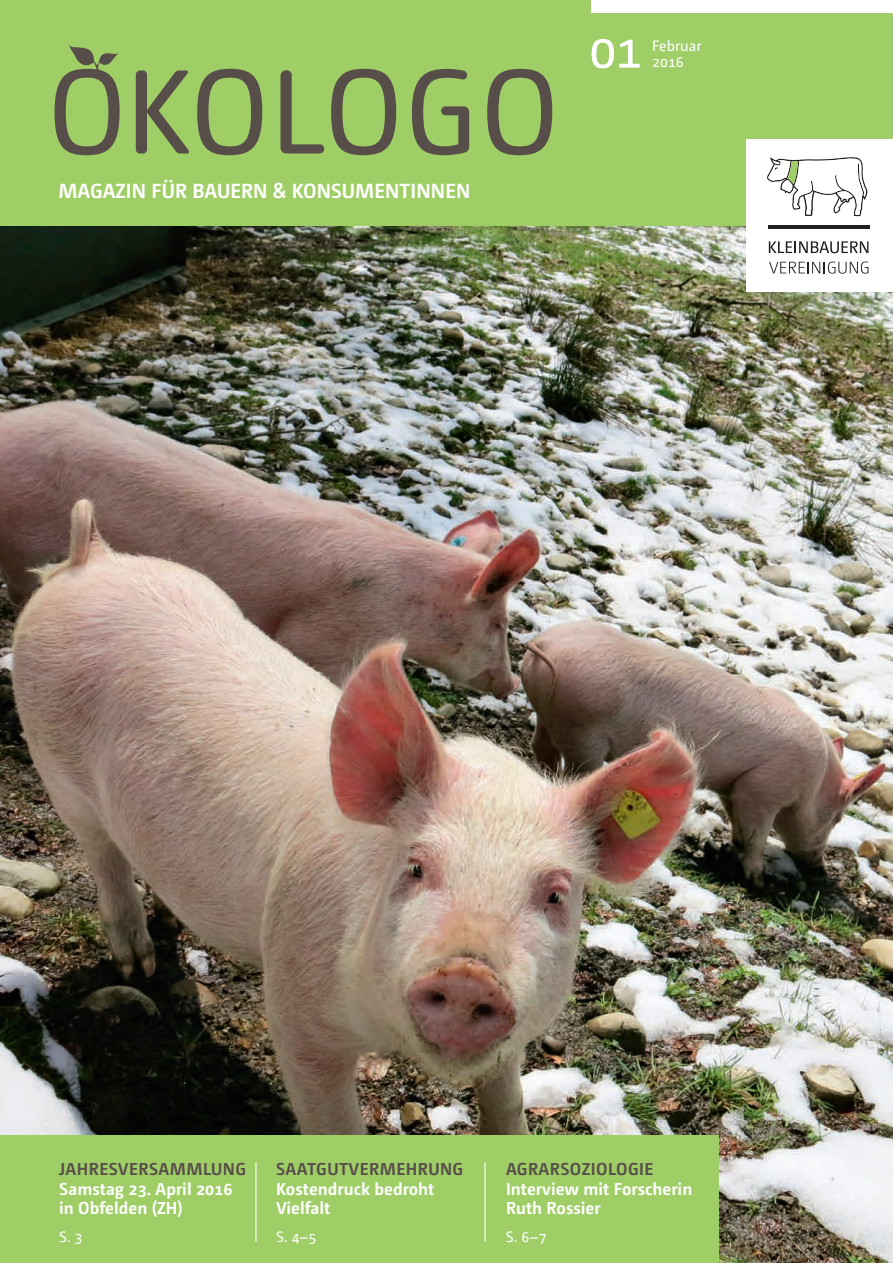
<style>
.page{position:relative;width:893px;height:1263px;background:#fff}
.page>*{position:absolute;margin:0;border:0;box-sizing:border-box;transform-origin:0 0}
.t1{font:52.5px "Camingo Dos Pro";color:#fff}
.t2{font:700 20.4px "Camingo Dos";letter-spacing:.005em;color:#fff}
.t3{font:700 17.25px/19.5px "Camingo Dos";color:#fff}
.t4{font:700 17.25px "Camingo Dos";letter-spacing:.025em;color:#584e4b}
.t5{font:15px "Camingo Dos Pro";color:#fff}
</style>
<div class="page">
<img style="left:0;top:225px;width:893px;height:1038px">
<div style="left:0;top:0;width:893px;height:225px;background:#9fce66"></div>
<div style="left:591px;top:0;width:302px;height:13px;background:#fff"></div>
<svg style="left:197px;top:69px;width:65px;height:86px"></svg>
<svg style="left:331px;top:69px;width:65px;height:86px"></svg>
<svg style="left:487px;top:69px;width:65px;height:86px"></svg>
<svg style="left:280px;top:70px;width:44px;height:83px"></svg>
<svg style="left:412px;top:69px;width:57px;height:86px"></svg>
<svg style="left:136px;top:70px;width:53px;height:84px"></svg>
<svg style="left:55px;top:44px;width:65px;height:111px"></svg>
<div style="left:0;top:1135px;width:719px;height:128px;background:#9fce66"></div>
<hr style="left:255px;top:1162px;width:2px;height:79px;background:#fff">
<hr style="left:484px;top:1162px;width:2px;height:79px;background:#fff">
<div style="left:745px;top:139px;width:148px;height:152px;background:#fff"></div>
<hr style="left:768px;top:226px;width:101px;height:3px;background:#231f20">
<svg style="left:769px;top:262px;width:99px;height:12px"></svg>
<svg style="left:767px;top:157px;width:100px;height:59px"></svg>
<svg style="left:769px;top:241px;width:99px;height:12px"></svg>
<p class="t2" style="left:58px;top:179px;width:413px">MAGAZIN FÜR BAUERN &amp; KONSUMENTINNEN</p>
<h1 class="t1" style="left:589px;top:19px;width:56px">01</h1>
<p class="t5" style="left:652px;top:37px;width:51px">Februar</p>
<p class="t5" style="left:652px;top:53px;width:33px">2016</p>
<p class="t4" style="left:59px;top:1159px;width:188px">JAHRESVERSAMMLUNG</p>
<p class="t3" style="left:59px;top:1179px;width:175px">Samstag 23. April 2016 in Obfelden (ZH)</p>
<p class="t4" style="left:276px;top:1159px;width:189px">SAATGUTVERMEHRUNG</p>
<p class="t3" style="left:276px;top:1179px;width:160px">Kostendruck bedroht<br>Vielfalt</p>
<p class="t4" style="left:506px;top:1159px;width:149px">AGRARSOZIOLOGIE</p>
<p class="t3" style="left:506px;top:1179px;width:188px">Interview mit Forscherin<br>Ruth Rossier</p>
<p class="t5" style="left:59px;top:1227px;width:25px">S. 3</p>
<p class="t5" style="left:276px;top:1227px;width:42px">S. 4–5</p>
<p class="t5" style="left:506px;top:1227px;width:43px">S. 6–7</p>
</div>
